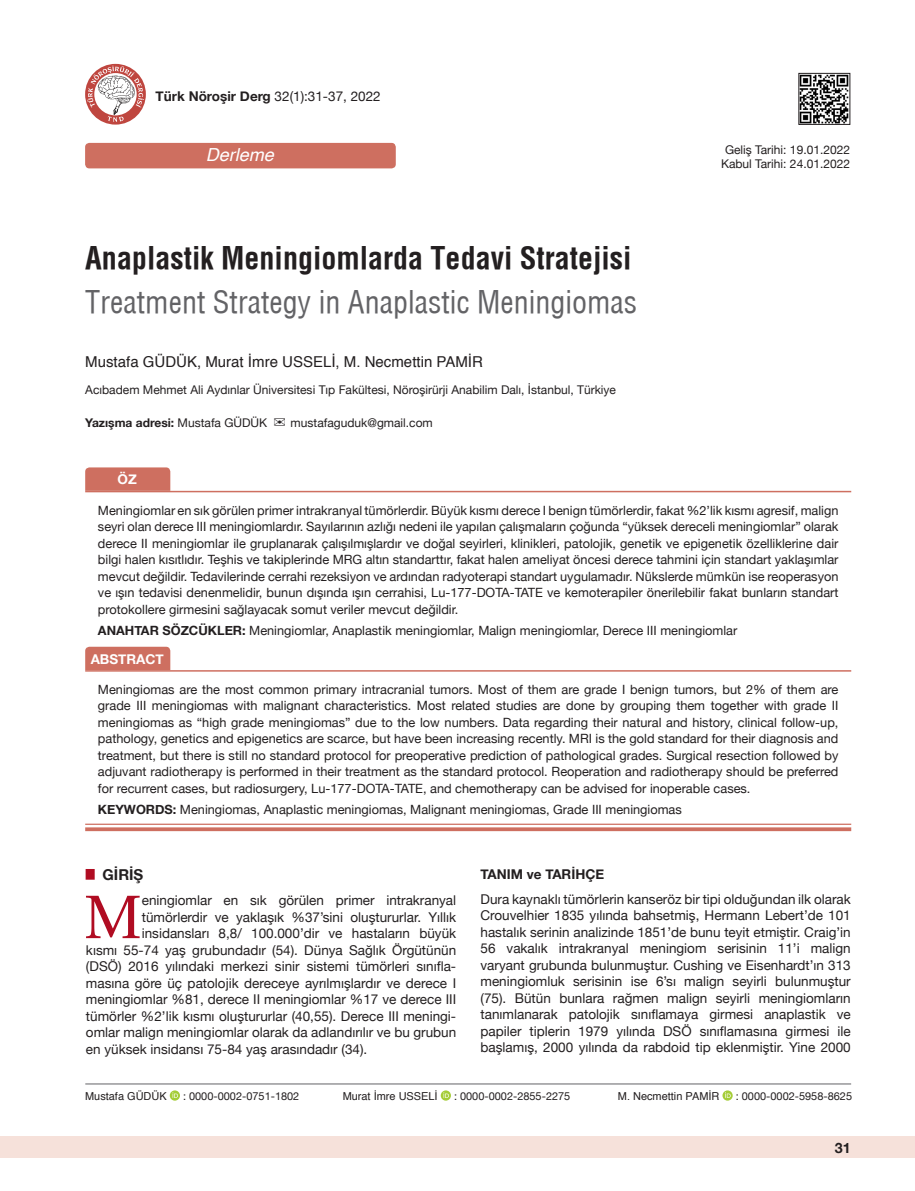
<style>
.page{position:relative;width:915px;height:1191px;background:#fff}
.page>*{position:absolute;margin:0;border:0;box-sizing:border-box;transform-origin:0 0}
.t1{font:61.2px "Utopia";color:#b00c22}
.t2{font:700 30px "Helvetica Condens";color:#231f20}
.t3{font:30px "Helvetica Condensed";color:#636366}
.t4{font:italic 18px "Helvetica";color:#fff}
.t5{font:15px "Helvetica";color:#231f20}
.t6{font:700 15px "Helvetica Neue";color:#231f20}
.t7{font:700 14.25px "Helvetica Neue";color:#231f20}
.t8{font:13.5px/16.5px "Helvetica Neue";color:#231f20;text-align:justify}
.t9{font:700 13.5px "Helvetica Neue";color:#231f20}
.t10{font:700 13.5px "Helvetica Neue";color:#fff}
.t11{font:12.75px/16.5px "Helvetica Neue";color:#231f20;text-align:justify}
.t12{font:12px "Helvetica Neue";color:#231f20}
.t13{font:700 12px "Helvetica Neue";color:#231f20}
.t14{font:10.95px "Helvetica Neue";color:#231f20}
.t15{font:10.95px "Helvetica";color:#231f20}
.s1{font-weight:700}
.s2{font-weight:400}
</style>
<div class="page">
<div style="left:0;top:1136px;width:914px;height:22px;background:#f6e1da"></div>
<hr style="left:85px;top:1083px;width:765px;height:1px;background:#636366">
<svg style="left:722px;top:1090px;width:10px;height:10px"></svg>
<svg style="left:725px;top:1092px;width:5px;height:5px"></svg>
<svg style="left:170px;top:1090px;width:10px;height:10px"></svg>
<svg style="left:172px;top:1092px;width:6px;height:5px"></svg>
<svg style="left:440px;top:1090px;width:11px;height:10px"></svg>
<svg style="left:443px;top:1092px;width:6px;height:5px"></svg>
<img style="left:800px;top:75px;width:47px;height:48px">
<div style="left:798px;top:73px;width:51px;height:52px;border:1px solid #231f20"></div>
<div style="left:85px;top:143px;width:310px;height:25px;background:#ce6f60;border-radius:4px"></div>
<svg style="left:85px;top:64px;width:61px;height:61px"></svg>
<svg style="left:87px;top:66px;width:57px;height:56px"></svg>
<div style="left:85px;top:647px;width:85px;height:23px;background:#ce6f60"></div>
<hr style="left:85px;top:670px;width:765px;height:1px;background:#ce6f60">
<hr style="left:85px;top:823px;width:765px;height:2px;background:#ce6f60">
<svg style="left:85px;top:827px;width:765px;height:4px;background:#d27d6f"></svg>
<svg style="left:85px;top:467px;width:85px;height:24px;background:#cf7364"></svg>
<hr style="left:85px;top:491px;width:765px;height:1px;background:#ce6f60">
<p class="t8" style="left:156px;top:89px;width:226px"><span class="s1">Türk Nöroşir Derg</span> 32(1):31-37, 2022</p>
<p class="t4" style="left:206px;top:140px;width:70px">Derleme</p>
<p class="t12" style="left:724px;top:141px;width:126px">Geliş Tarihi: 19.01.2022</p>
<p class="t12" style="left:720px;top:155px;width:130px">Kabul Tarihi: 24.01.2022</p>
<p class="t2" style="left:85px;top:240px;width:547px">Anaplastik Meningiomlarda Tedavi Stratejisi</p>
<p class="t3" style="left:85px;top:283px;width:553px">Treatment Strategy in Anaplastic Meningiomas</p>
<p class="t5" style="left:85px;top:350px;width:399px">Mustafa GÜDÜK, Murat İ mre USSELİ , M. Necmettin PAMİ R</p>
<p class="t12" style="left:85px;top:381px;width:532px">Acıbadem Mehmet Ali Aydınlar Üniversitesi Tıp Fakültesi, Nöroşirürji Anabilim Dalı, İstanbul, Türkiye</p>
<p class="t13" style="left:85px;top:413px;width:183px">Yazışma adresi: <span class="s2">Mustafa GÜDÜK</span></p>
<p class="t12" style="left:290px;top:414px;width:144px">mustafaguduk@gmail.com</p>
<p class="t10" style="left:118px;top:469px;width:21px">ÖZ</p>
<p class="t11" style="left:98px;top:503px;width:741px">Meningiomlar en sık görülen primer intrakranyal tümörlerdir. Büyük kısmı derece I benign tümörlerdir, fakat %2’lik kısmı agresif, malign seyri olan derece III meningiomlardır. Sayılarının azlığı nedeni ile yapılan çalışmaların çoğunda “yüksek dereceli meningiomlar” olarak derece II meningiomlar ile gruplanarak çalışılmışlardır ve doğal seyirleri, klinikleri, patolojik, genetik ve epigenetik özelliklerine dair bilgi halen kısıtlıdır. Teşhis ve takiplerinde MRG altın standarttır, fakat halen ameliyat öncesi derece tahmini için standart yaklaşımlar mevcut değildir. Tedavilerinde cerrahi rezeksiyon ve ardından radyoterapi standart uygulamadır. Nükslerde mümkün ise reoperasyon ve ışın tedavisi denenmelidir, bunun dışında ışın cerrahisi, Lu-177-DOTA-TATE ve kemoterapiler önerilebilir fakat bunların standart protokollere girmesini sağlayacak somut veriler mevcut değildir.</p>
<p class="t11" style="left:98px;top:622px;width:640px"><span class="s1">ANAHTAR SÖZCÜKLER:</span> Meningiomlar, Anaplastik meningiomlar, Malign meningiomlar, Derece III meningiomlar</p>
<p class="t10" style="left:91px;top:648px;width:75px">ABSTRACT</p>
<p class="t11" style="left:98px;top:682px;width:741px">Meningiomas are the most common primary intracranial tumors. Most of them are grade I benign tumors, but 2% of them are grade III meningiomas with malignant characteristics. Most related studies are done by grouping them together with grade II meningiomas as “high grade meningiomas” due to the low numbers. Data regarding their natural and history, clinical follow-up, pathology, genetics and epigenetics are scarce, but have been increasing recently. MRI is the gold standard for their diagnosis and treatment, but there is still no standard protocol for preoperative prediction of pathological grades. Surgical resection followed by adjuvant radiotherapy is performed in their treatment as the standard protocol. Reoperation and radiotherapy should be preferred for recurrent cases, but radiosurgery, Lu-177-DOTA-TATE, and chemotherapy can be advised for inoperable cases.</p>
<p class="t11" style="left:98px;top:801px;width:585px"><span class="s1">KEYWORDS:</span> Meningiomas, Anaplastic meningiomas, Malignant meningiomas, Grade III meningiomas</p>
<p class="t6" style="left:86px;top:863px;width:59px"><sup>█</sup> GİRİŞ</p>
<p class="t1" style="left:84px;top:882px;width:59px">M</p>
<p class="t8" style="left:142px;top:893px;width:316px">eningiomlar en sık görülen primer intrakranyal</p>
<p class="t8" style="left:142px;top:909px;width:316px">tümörlerdir ve yaklaşık %37’sini oluştururlar. Yıllık</p>
<p class="t8" style="left:142px;top:926px;width:316px">insidansları 8,8/ 100.000’dir ve hastaların büyük</p>
<p class="t8" style="left:86px;top:942px;width:371px">kısmı 55-74 yaş grubundadır (54). Dünya Sağlık Örgütünün</p>
<p class="t8" style="left:86px;top:959px;width:371px">(DSÖ) 2016 yılındaki merkezi sinir sistemi tümörleri sınıfla-</p>
<p class="t8" style="left:86px;top:975px;width:371px">masına göre üç patolojik dereceye ayrılmışlardır ve derece I</p>
<p class="t8" style="left:86px;top:992px;width:371px">meningiomlar %81, derece II meningiomlar %17 ve derece III</p>
<p class="t8" style="left:86px;top:1008px;width:371px">tümörler %2’lik kısmı oluştururlar (40,55). Derece III meningi-</p>
<p class="t8" style="left:86px;top:1025px;width:371px">omlar malign meningiomlar olarak da adlandırılır ve bu grubun</p>
<p class="t8" style="left:86px;top:1041px;width:283px">en yüksek insidansı 75-84 yaş arasındadır (34).</p>
<p class="t9" style="left:480px;top:863px;width:125px">TANIM ve TARİHÇE</p>
<p class="t8" style="left:480px;top:891px;width:371px">Dura kaynaklı tümörlerin kanseröz bir tipi olduğundan ilk olarak Crouvelhier 1835 yılında bahsetmiş, Hermann Lebert’de 101 hastalık serinin analizinde 1851’de bunu teyit etmiştir. Craig’in 56 vakalık intrakranyal meningiom serisinin 11’i malign varyant grubunda bulunmuştur. Cushing ve Eisenhardt’ın 313 meningiomluk serisinin ise 6’sı malign seyirli bulunmuştur (75). Bütün bunlara rağmen malign seyirli meningiomların tanımlanarak patolojik sınıflamaya girmesi anaplastik ve papiler tiplerin 1979 yılında DSÖ sınıflamasına girmesi ile başlamış, 2000 yılında da rabdoid tip eklenmiştir. Yine 2000</p>
<p class="t15" style="left:85px;top:1087px;width:83px">Mustafa GÜDÜK</p>
<p class="t14" style="left:183px;top:1088px;width:118px">: 0000-0002-0751-1802</p>
<p class="t15" style="left:342px;top:1087px;width:94px">Murat İmre USSELİ</p>
<p class="t14" style="left:454px;top:1088px;width:118px">: 0000-0002-2855-2275</p>
<p class="t15" style="left:617px;top:1087px;width:103px">M. Necmettin PAMİ R</p>
<p class="t14" style="left:735px;top:1088px;width:118px">: 0000-0002-5958-8625</p>
<p class="t7" style="left:834px;top:1137px;width:17px">31</p>
</div>
